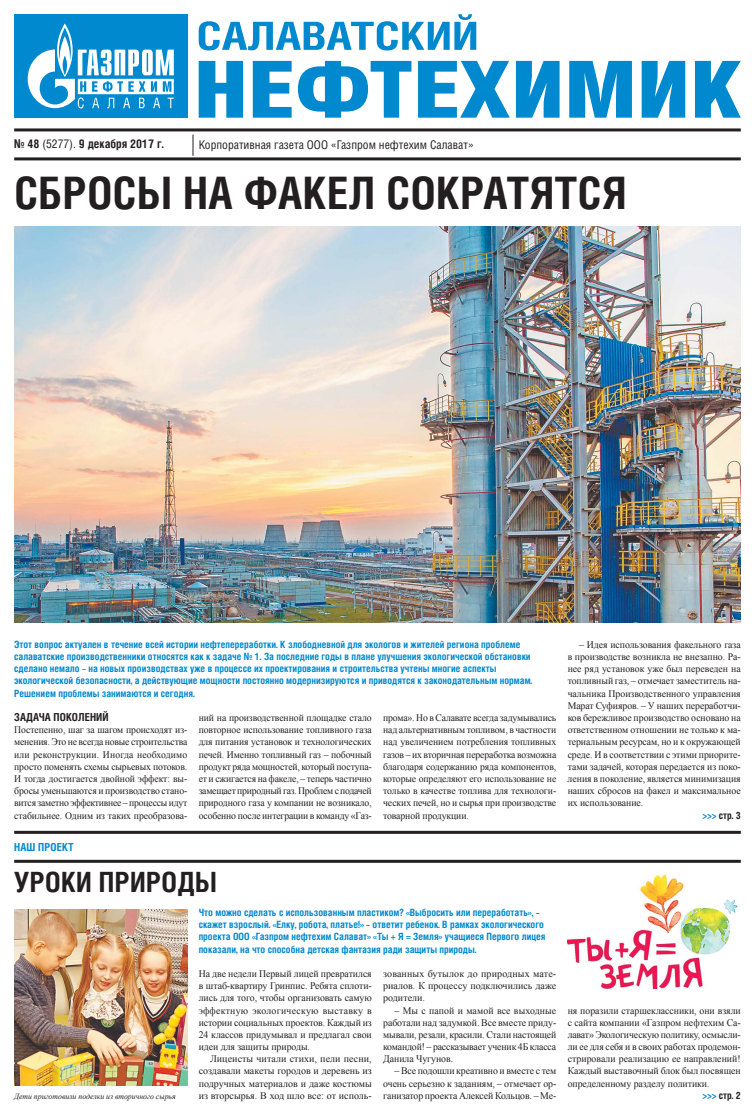
<style>
.page{position:relative;width:755px;height:1113px;background:#fff}
.page>*{position:absolute;margin:0;border:0;box-sizing:border-box;transform-origin:0 0}
.t1{font:700 44.8px "Helios Cond";letter-spacing:.01em;color:#231f20}
.t2{font:700 27.9px "Helios Cond";letter-spacing:.01em;color:#231f20}
.t3{font:12px "Helios Cond";color:#231f20}
.t4{font:700 12px "Helios Cond";color:#231f20}
.t5{font:700 11px "Helios Cond";letter-spacing:.01em;color:#231f20}
.t6{font:700 11px "Helios Cond";letter-spacing:.01em;color:#0089cf}
.t7{font:10px/12.2px "Times New Roman";letter-spacing:-.005em;color:#231f20;text-align:justify}
.t8{font:700 10px/12.2px "Helios Cond";color:#0089cf}
.t9{font:700 10px "Helios Cond";color:#231f20}
.t10{font:italic 8px "Times New Roman";letter-spacing:-.005em;color:#231f20}
.s1{font-weight:400}
.s2{color:#0089cf}
</style>
<div class="page">
<hr style="left:14px;top:128px;width:726px;height:3px;background:#231f20">
<hr style="left:14px;top:157px;width:726px;height:3px;background:#231f20">
<svg style="left:193px;top:134px;width:1px;height:22px"></svg>
<div style="left:14px;top:14px;width:173px;height:104px;background:#0089cf"></div>
<svg style="left:28px;top:23px;width:146px;height:85px"></svg>
<svg style="left:198px;top:14px;width:278px;height:36px"></svg>
<svg style="left:198px;top:61px;width:45px;height:57px"></svg>
<svg style="left:252px;top:61px;width:39px;height:57px"></svg>
<svg style="left:298px;top:61px;width:113px;height:57px"></svg>
<svg style="left:418px;top:61px;width:91px;height:57px"></svg>
<svg style="left:515px;top:61px;width:44px;height:57px;background:#2b9dd7"></svg>
<svg style="left:569px;top:61px;width:62px;height:57px"></svg>
<svg style="left:641px;top:61px;width:43px;height:57px;background:#2b9cd7"></svg>
<svg style="left:695px;top:61px;width:45px;height:57px"></svg>
<img style="left:14px;top:227px;width:726px;height:396px">
<hr style="left:14px;top:831px;width:726px;height:3px;background:#231f20">
<hr style="left:14px;top:860px;width:726px;height:3px;background:#231f20">
<img style="left:567px;top:874px;width:171px;height:114px">
<img style="left:14px;top:909px;width:173px;height:176px">
<p class="t4" style="left:14px;top:140px;width:151px">№ 48 <span class="s1">(5277).</span> 9 декабря 2017 г.</p>
<p class="t3" style="left:198px;top:140px;width:276px">Корпоративная газета ООО «Газпром нефтехим Салават»</p>
<h1 class="t1" style="left:14px;top:177px;width:613px">СБРОСЫ НА ФАКЕЛ СОКРАТЯТСЯ</h1>
<p class="t8" style="left:14px;top:639px;width:519px">Этот вопрос актуален в течение всей истории нефтепереработки. К злободневной для экологов и жителей региона проблеме салаватские производственники относятся как к задаче № 1. За последние годы в плане улучшения экологической обстановки сделано немало – на новых производствах уже в процессе их проектирования и строительства учтены многие аспекты экологической безопасности, а действующие мощности постоянно модернизируются и приводятся к законодательным нормам.<br>Решением проблемы занимаются и сегодня.</p>
<p class="t5" style="left:14px;top:713px;width:96px">ЗАДАЧА ПОКОЛЕНИЙ</p>
<p class="t7" style="left:14px;top:723px;width:174px">Постепенно, шаг за шагом происходят из&shy;менения. Это не всегда новые строительства или реконструкции. Иногда необходимо просто поменять схемы сырьевых потоков.<br>И тогда достигается двойной эффект: вы&shy;бросы уменьшаются и производство стано&shy;вится заметно эффективнее – процессы идут стабильнее. Одним из таких преобразова-</p>
<p class="t6" style="left:14px;top:843px;width:61px">НАШ ПРОЕКТ</p>
<p class="t7" style="left:198px;top:711px;width:174px">ний на производственной площадке стало повторное использование топливного газа для питания установок и технологических печей. Именно топливный газ – побочный продукт ряда мощностей, который поступа&shy;ет и сжигается на факеле, – теперь частично замещаетприродныйгаз. Проблемсподачей природного газа у компании не возникало, особенно после интеграции в команду «Газ-</p>
<p class="t7" style="left:383px;top:711px;width:174px">прома». Но в Салавате всегда задумывались над альтернативным топливом, в частности над увеличением потребления топливных газов – их вторичная переработка возможна благодаря содержанию ряда компонентов, которые определяют его использование не только в качестве топлива для технологи&shy;ческих печей, но и сырья при производстве товарной продукции.</p>
<h2 class="t2" style="left:14px;top:871px;width:204px">УРОКИ ПРИРОДЫ</h2>
<p class="t8" style="left:198px;top:907px;width:348px">Что можно сделать с использованным пластиком? «Выбросить или переработать», – скажет взрослый. «Елку, робота, платье!» – ответит ребенок. В рамках экологического проекта ООО «Газпром нефтехим Салават» «Ты + Я = Земля» учащиеся Первого лицея показали, на что способна детская фантазия ради защиты природы.</p>
<p class="t10" style="left:14px;top:1091px;width:163px">Дети приготовили поделки из вторичного сырья</p>
<p class="t7" style="left:198px;top:967px;width:174px">На две недели Первый лицей превратился в штаб-квартиру Гринпис. Ребята сплоти&shy;лись для того, чтобы организовать самую эффектную экологическую выставку в истории социальных проектов. Каждый из 24 классов придумывал и предлагал свои идеи для защиты природы.</p>
<p class="t7" style="left:198px;top:1052px;width:174px;text-indent:11px">Лицеисты читали стихи, пели песни, создавали макеты городов и деревень из подручных материалов и даже костюмы из вторсырья. В ход шло все: от исполь-</p>
<p class="t7" style="left:383px;top:967px;width:174px">зованных бутылок до природных мате&shy;риалов. К процессу подключились даже родители.</p>
<p class="t7" style="left:383px;top:1004px;width:174px;text-indent:11px">– Мы с папой и мамой все выходные работали над задумкой. Все вместе приду&shy;мывали, резали, красили. Стали настоящей командой! – рассказывает ученик 4Б класса Данила Чугунов.</p>
<p class="t7" style="left:383px;top:1065px;width:174px;text-indent:11px">– Все подошли креативно и вместе с тем очень серьезно к заданиям, – отмечает ор&shy;ганизатор проекта Алексей Кольцов. – Ме-</p>
<p class="t7" style="left:567px;top:638px;width:174px;text-indent:11px">– Идея использования факельного газа в производстве возникла не внезапно. Ра&shy;нее ряд установок уже был переведен на топливный газ, – отмечает заместитель на&shy;чальника Производственного управления Марат Суфияров. – У наших переработчи&shy;ков бережливое производство основано на ответственном отношении не только к ма&shy;териальным ресурсам, но и к окружающей среде. И в соответствии с этими приорите&shy;тами задачей, которая передается из поко&shy;ления в поколение, является минимизация наших сбросов на факел и максимальное их использование.</p>
<p class="t9" style="left:702px;top:811px;width:40px"><span class="s2">&gt;&gt;&gt;</span> стр. 3</p>
<p class="t7" style="left:567px;top:1004px;width:174px">ня поразили старшеклассники, они взяли с сайта компании «Газпром нефтехим Са&shy;лават» Экологическую политику, осмысли&shy;ли ее для себя и в своих работах продемон&shy;стрировали реализацию ее направлений!<br>Каждый выставочный блок был посвящен определенному разделу политики.</p>
<p class="t9" style="left:702px;top:1091px;width:40px"><span class="s2">&gt;&gt;&gt;</span> стр. 2</p>
</div>
